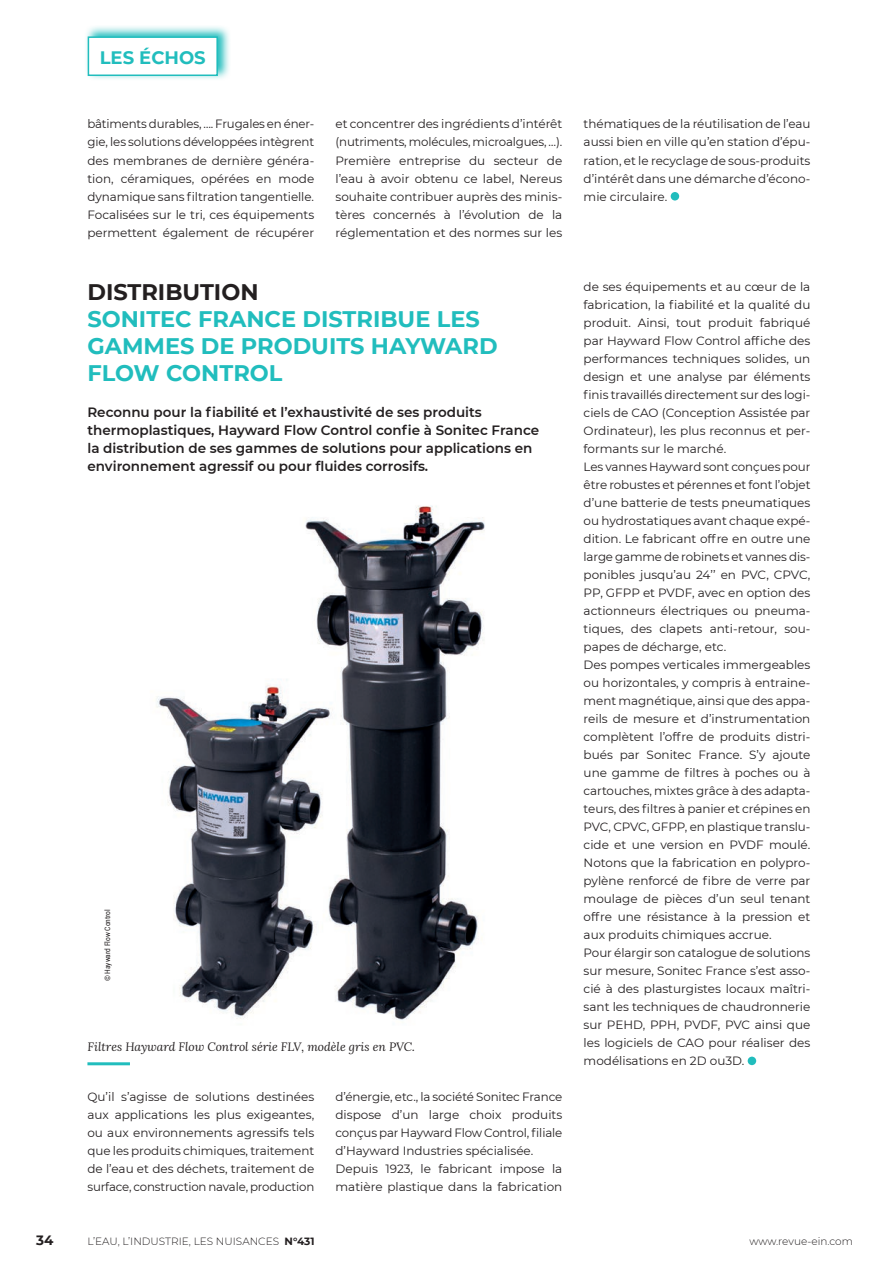
<style>
.page{position:relative;width:894px;height:1270px;background:#fff}
.page>*{position:absolute;margin:0;border:0;box-sizing:border-box;transform-origin:0 0}
.t1{font:700 22.5px/27px "Montserrat";color:#21bdbd}
.t2{font:700 22.5px "Montserrat";color:#231f20}
.t3{font:700 18px "Montserrat";color:#21bdbd}
.t4{font:600 13.5px/18px "Montserrat";color:#231f20}
.t5{font:700 13.5px "Montserrat";color:#231f20}
.t6{font:12px/18px "Montserrat";color:#231f20;text-align:justify}
.t7{font:italic 12px "Lora";color:#231f20}
.t8{font:300 10.5px "Montserrat";color:#231f20}
.t9{font:7.5px "Roboto Condensed";color:#231f20}
.s1{font-weight:700}
</style>
<div class="page">
<svg style="left:86px;top:26px;width:143px;height:53px"></svg>
<div style="left:88px;top:37px;width:129px;height:38px;background:#fff"></div>
<div style="left:88px;top:36px;width:130px;height:40px;border:2px solid #21bdbd"></div>
<div style="left:671px;top:192px;width:8px;height:8px;background:#21bdbd;border-radius:50%"></div>
<div style="left:748px;top:1056px;width:8px;height:8px;background:#21bdbd;border-radius:50%"></div>
<img style="left:157px;top:505px;width:328px;height:515px">
<hr style="left:87px;top:1062px;width:43px;height:3px;background:#21bdbd">
<h2 class="t3" style="left:100px;top:44px;width:107px">LES ÉCHOS</h2>
<p class="t6" style="left:87px;top:115px;width:228px">bâtiments durables, …. Frugales en éner&shy;gie, les solutions développées intègrent des membranes de dernière généra&shy;tion, céramiques, opérées en mode dynamique sans filtration tangentielle.<br>Focalisées sur le tri, ces équipements permettent également de récupérer</p>
<p class="t6" style="left:335px;top:115px;width:228px">et concentrer des ingrédients d’intérêt (nutriments, molécules, microalgues, …).<br>Première entreprise du secteur de l’eau à avoir obtenu ce label, Nereus souhaite contribuer auprès des minis&shy;tères concernés à l’évolution de la réglementation et des normes sur les</p>
<p class="t6" style="left:583px;top:115px;width:228px">thématiques de la réutilisation de l’eau aussi bien en ville qu’en station d’épu&shy;ration, et le recyclage de sous-produits d’intérêt dans une démarche d’écono&shy;mie circulaire.</p>
<h1 class="t2" style="left:87px;top:275px;width:173px">DISTRIBUTION</h1>
<h1 class="t1" style="left:87px;top:304px;width:412px">SONITEC FRANCE DISTRIBUE LES<br>GAMMES DE PRODUITS HAYWARD<br>FLOW CONTROL</h1>
<p class="t4" style="left:87px;top:402px;width:453px">Reconnu pour la fiabilité et l’exhaustivité de ses produits thermoplastiques, Hayward Flow Control confie à Sonitec France la distribution de ses gammes de solutions pour applications en environnement agressif ou pour fluides corrosifs.</p>
<p class="t9" style="left:102px;top:981px;width:74px;rotate:-90deg">© Hayward Flow Control</p>
<p class="t7" style="left:87px;top:1038px;width:329px">Filtres Hayward Flow Control série FLV, modèle gris en PVC.</p>
<p class="t6" style="left:87px;top:1087px;width:228px">Qu’il s’agisse de solutions destinées aux applications les plus exigeantes, ou aux environnements agressifs tels que les produits chimiques, traitement de l’eau et des déchets, traitement de surface, construction navale, production</p>
<p class="t6" style="left:335px;top:1087px;width:228px;text-align:left">d’énergie, etc., la société Sonitec France dispose d’un large choix produits conçus par Hayward Flow Control, filiale d’Hayward Industries spécialisée.<br>Depuis 1923, le fabricant impose la matière plastique dans la fabrication</p>
<p class="t6" style="left:583px;top:277px;width:228px;text-align:left">de ses équipements et au cœur de la fabrication, la fiabilité et la qualité du produit. Ainsi, tout produit fabriqué par Hayward Flow Control affiche des performances techniques solides, un design et une analyse par éléments finis travaillés directement sur des logi&shy;ciels de CAO (Conception Assistée par Ordinateur), les plus reconnus et per&shy;formants sur le marché.<br>Les vannes Hayward sont conçues pour être robustes et pérennes et font l’objet d’une batterie de tests pneumatiques ou hydrostatiques avant chaque expé&shy;dition. Le fabricant offre en outre une large gamme de robinets et vannes dis&shy;ponibles jusqu’au 24’’ en PVC, CPVC, PP, GFPP et PVDF, avec en option des actionneurs électriques ou pneuma&shy;tiques, des clapets anti-retour, sou&shy;papes de décharge, etc.<br>Des pompes verticales immergeables ou horizontales, y compris à entraine&shy;ment magnétique, ainsi que des appa&shy;reils de mesure et d’instrumentation complètent l’offre de produits distri&shy;bués par Sonitec France. S’y ajoute une gamme de filtres à poches ou à cartouches, mixtes grâce à des adapta&shy;teurs, des filtres à panier et crépines en PVC, CPVC, GFPP, en plastique translu&shy;cide et une version en PVDF moulé.<br>Notons que la fabrication en polypro&shy;pylène renforcé de fibre de verre par moulage de pièces d’un seul tenant offre une résistance à la pression et aux produits chimiques accrue.<br>Pour élargir son catalogue de solutions sur mesure, Sonitec France s’est asso&shy;cié à des plasturgistes locaux maîtri&shy;sant les techniques de chaudronnerie sur PEHD, PPH, PVDF, PVC ainsi que les logiciels de CAO pour réaliser des modélisations en 2D ou3D.</p>
<p class="t5" style="left:36px;top:1229px;width:19px">34</p>
<p class="t8" style="left:87px;top:1233px;width:229px">L’EAU, L’INDUSTRIE, LES NUISANCES <span class="s1">N°431</span></p>
<p class="t8" style="left:749px;top:1233px;width:105px">www.revue-ein.com</p>
</div>
